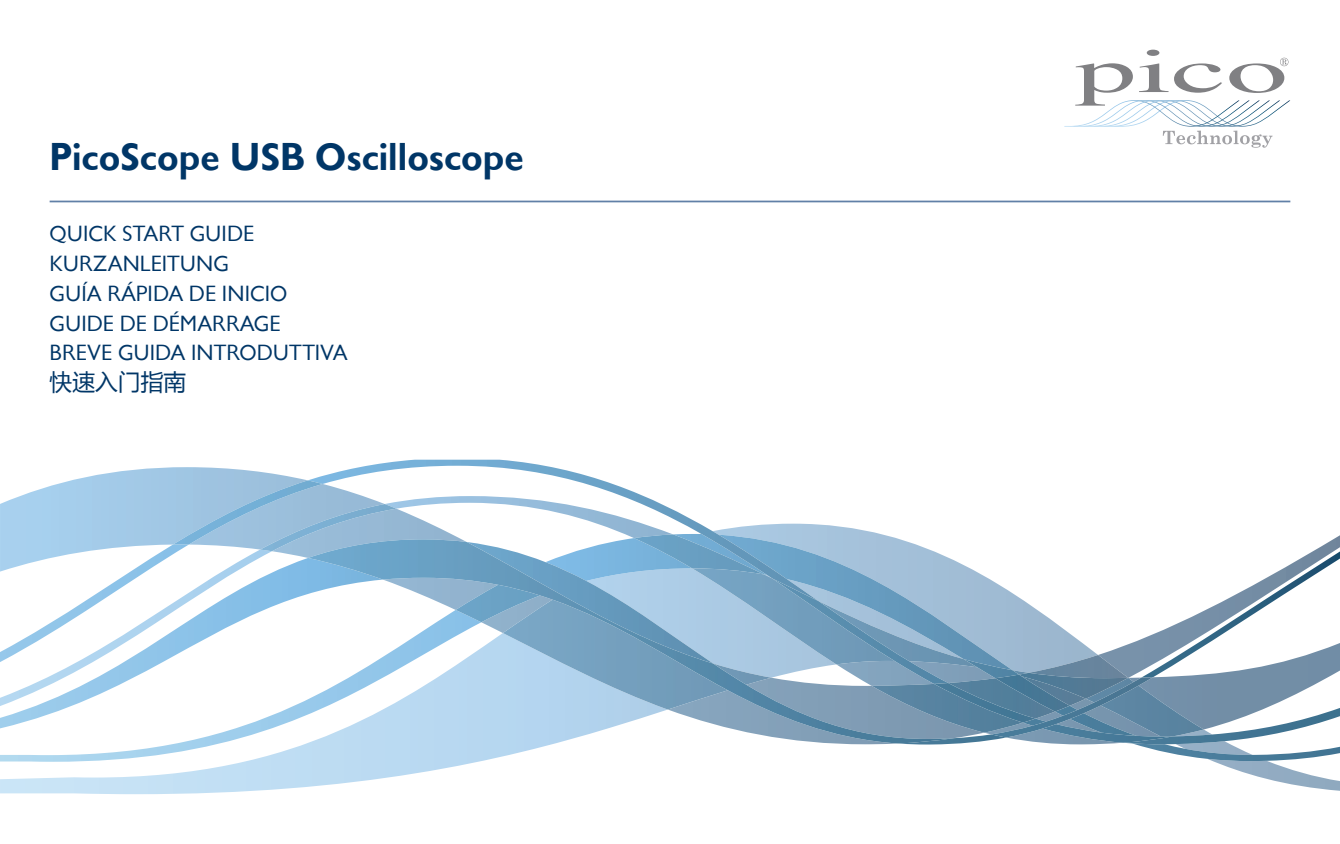
<style>
.page{position:relative;width:1340px;height:844px;background:#fff}
.page>*{position:absolute;margin:0;border:0;box-sizing:border-box;transform-origin:0 0}
.t1{font:700 40.25px "Chantilly";color:#003667}
.t2{font:22.75px/29.8px "Chantilly";color:#003667}
.t3{font:22.75px "Microsoft Ya Hei";color:#003667}
</style>
<div class="page">
<svg style="left:0;top:761px;width:1339px;height:33px"></svg>
<svg style="left:0;top:744px;width:1339px;height:17px"></svg>
<svg style="left:361px;top:459px;width:282px;height:37px"></svg>
<svg style="left:0;top:706px;width:260px;height:38px"></svg>
<svg style="left:385px;top:496px;width:276px;height:8px"></svg>
<svg style="left:0;top:467px;width:385px;height:239px"></svg>
<img style="left:173px;top:480px;width:150px;height:64px">
<svg style="left:984px;top:536px;width:355px;height:208px"></svg>
<img style="left:308px;top:732px;width:645px;height:11px">
<img style="left:260px;top:504px;width:868px;height:228px">
<img style="left:1019px;top:672px;width:109px;height:26px">
<img style="left:995px;top:674px;width:74px;height:37px">
<img style="left:934px;top:682px;width:101px;height:40px">
<svg style="left:1064px;top:50px;width:226px;height:98px"></svg>
<hr style="left:50px;top:200px;width:1240px;height:2px;background:#6180a7">
<h1 class="t1" style="left:50px;top:134px;width:475px">PicoScope USB Oscilloscope</h1>
<p class="t2" style="left:50px;top:219px;width:299px">QUICK START GUIDE<br>KURZANLEITUNG<br>GUÍA RÁPIDA DE INICIO<br>GUIDE DE DÉMARRAGE<br>BREVE G UIDA INTRODUTTIVA</p>
<p class="t3" style="left:50px;top:366px;width:138px">快速入门指南</p>
</div>
